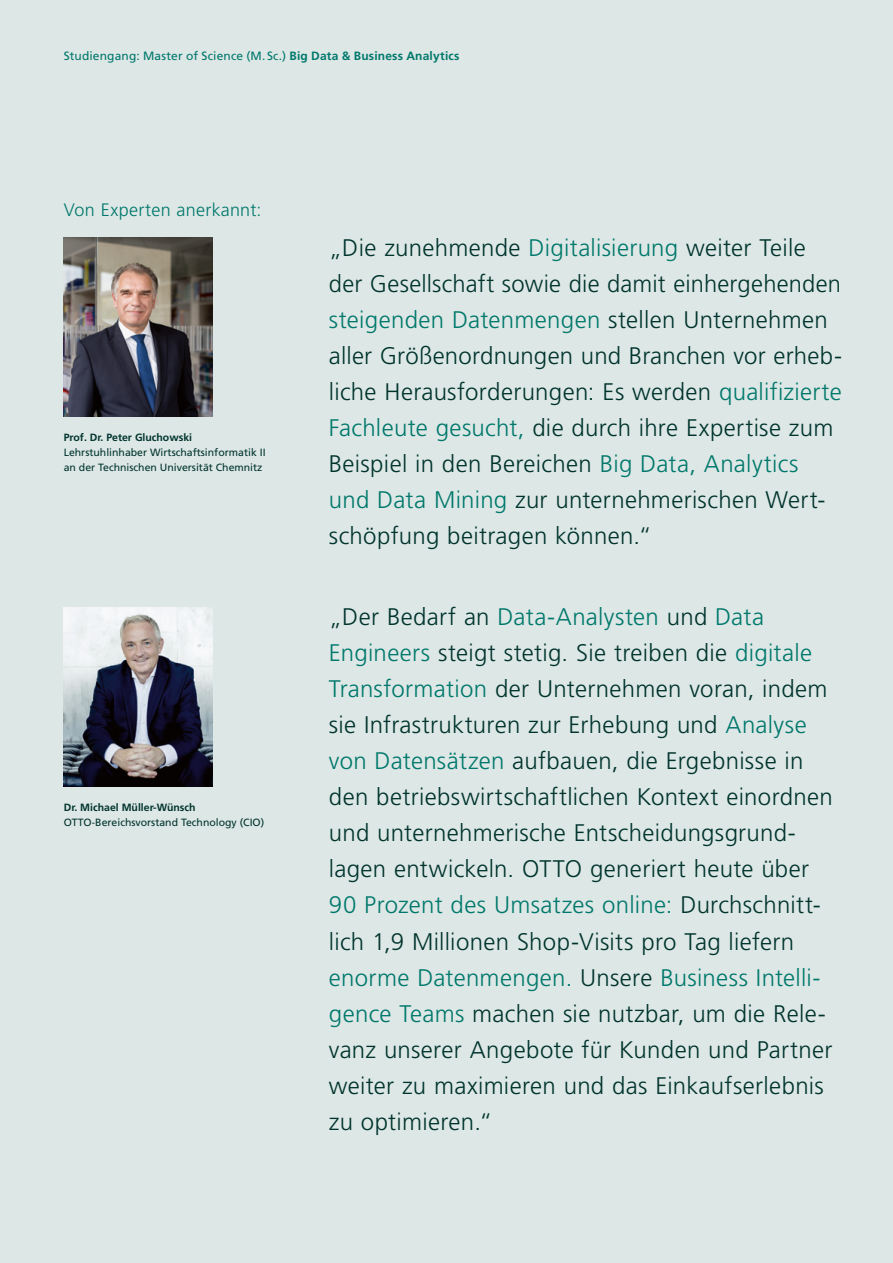
<style>
.page{position:relative;width:893px;height:1263px;background:#dde7e6}
.page>*{position:absolute;margin:0;border:0;box-sizing:border-box;transform-origin:0 0}
.t1{font:300 24px/36px "Frutiger LT Std";letter-spacing:.015em;color:#00342d}
.t2{font:300 18px "Frutiger LT Std";letter-spacing:.015em;color:#00786b}
.t3{font:12px "Frutiger LT Std";letter-spacing:.015em;color:#00786b}
.t4{font:10.5px/15px "Frutiger LT Std";color:#00342d}
.t5{font:700 10.5px "Frutiger LT Std";color:#00342d}
.s1{font-weight:700}
.s2{color:#00786b}
</style>
<div class="page">
<img style="left:64px;top:238px;width:149px;height:178px">
<img style="left:64px;top:607px;width:149px;height:179px">
<p class="t3" style="left:64px;top:49px;width:397px">Studiengang: Master of Science (M. Sc.) <span class="s1">Big Data &amp; Business Analytics</span></p>
<p class="t2" style="left:64px;top:200px;width:199px">Von Experten anerkannt:</p>
<p class="t5" style="left:64px;top:431px;width:130px">Prof. Dr. Peter Gluchowski</p>
<p class="t4" style="left:64px;top:445px;width:203px">Lehrstuhlinhaber Wirtschaftsinformatik II an der Technischen Universität Chemnitz</p>
<p class="t5" style="left:64px;top:801px;width:133px">Dr. Michael Müller-Wünsch</p>
<p class="t4" style="left:64px;top:815px;width:202px">OTTO-Bereichsvorstand Technology (CIO)</p>
<p class="t1" style="left:329px;top:230px;width:515px">„Die zunehmende <span class="s2">Digitalisierung</span> weiter Teile der Gesellschaft sowie die damit einhergehenden <span class="s2">steigenden Datenmengen</span> stellen Unternehmen aller Größenordnungen und Branchen vor erheb&shy;liche Herausforderungen: Es werden <span class="s2">qualifizierte Fachleute gesucht,</span> die durch ihre Expertise zum Beispiel in den Bereichen <span class="s2">Big Data, Analytics und Data Mining</span> zur unternehmerischen Wert&shy;schöpfung beitragen können.“</p>
<p class="t1" style="left:329px;top:599px;width:506px">„Der Bedarf an <span class="s2">Data-Analysten</span> und <span class="s2">Data Engineers</span> steigt stetig. Sie treiben die <span class="s2">digitale Transformation</span> der Unternehmen voran, indem sie Infrastrukturen zur Erhebung und <span class="s2">Analyse von Datensätzen</span> aufbauen, die Ergebnisse in den betriebswirtschaftlichen Kontext einordnen und unternehmerische Entscheidungsgrund&shy;lagen entwickeln. OTTO generiert heute über <span class="s2">90 Prozent des Umsatzes online:</span> Durchschnitt&shy;lich 1,9 Millionen Shop-Visits pro Tag liefern <span class="s2">enorme Datenmengen.</span> Unsere <span class="s2">Business Intelli&shy;gence Teams</span> machen sie nutzbar, um die Rele&shy;vanz unserer Angebote für Kunden und Partner weiter zu maximieren und das Einkaufserlebnis zu optimieren.“</p>
</div>
